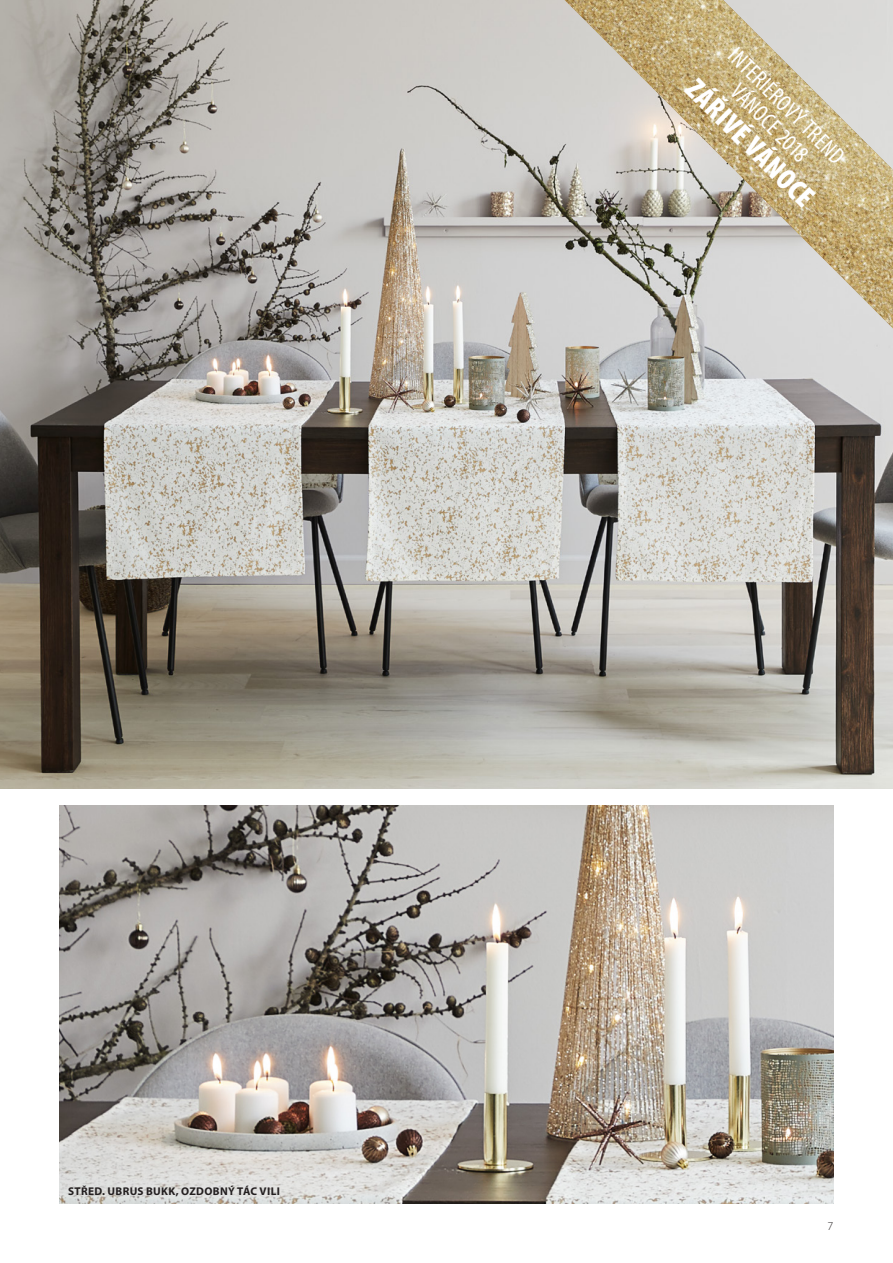
<style>
.page{position:relative;width:893px;height:1263px;background:#fff}
.page>*{position:absolute;margin:0;border:0;box-sizing:border-box;transform-origin:0 0}
.Theme_intro_headline{font:900 condensed 30px "Myriad Pro";color:#fff}
.Theme_intro_headline-2{font:condensed 24px "Myriad Pro";color:#fff}
.t1{font:300 12px "Myriad Pro";color:#231f20}
.Promotiondescriptio{font:700 11.25px "Myriad Pro";letter-spacing:.03em;color:#231f20}
</style>
<div class="page">
<img style="left:0;top:0;width:893px;height:789px">
<img style="left:565px;top:0;width:328px;height:328px">
<img style="left:60px;top:806px;width:773px;height:397px">
<img style="left:102px;top:1125px;width:41px;height:28px">
<img style="left:281px;top:1125px;width:41px;height:28px">
<p class="Promotiondescriptio" style="left:68px;top:1184px;width:213px">STŘED. UBRUS BUKK, OZDOBNÝ TÁC VILI</p>
<p class="Theme_intro_headline-2" style="left:742px;top:41px;width:155px;rotate:45deg">INTERIÉROVÝ TREND</p>
<p class="Theme_intro_headline" style="left:704px;top:70px;width:169px;rotate:45deg">ZÁŘIVÉ VÁNOCE</p>
<p class="Theme_intro_headline-2" style="left:744px;top:77px;width:101px;rotate:45deg">VÁNOCE 2018</p>
<p class="t1" style="left:828px;top:1219px;width:7px">7</p>
</div>
